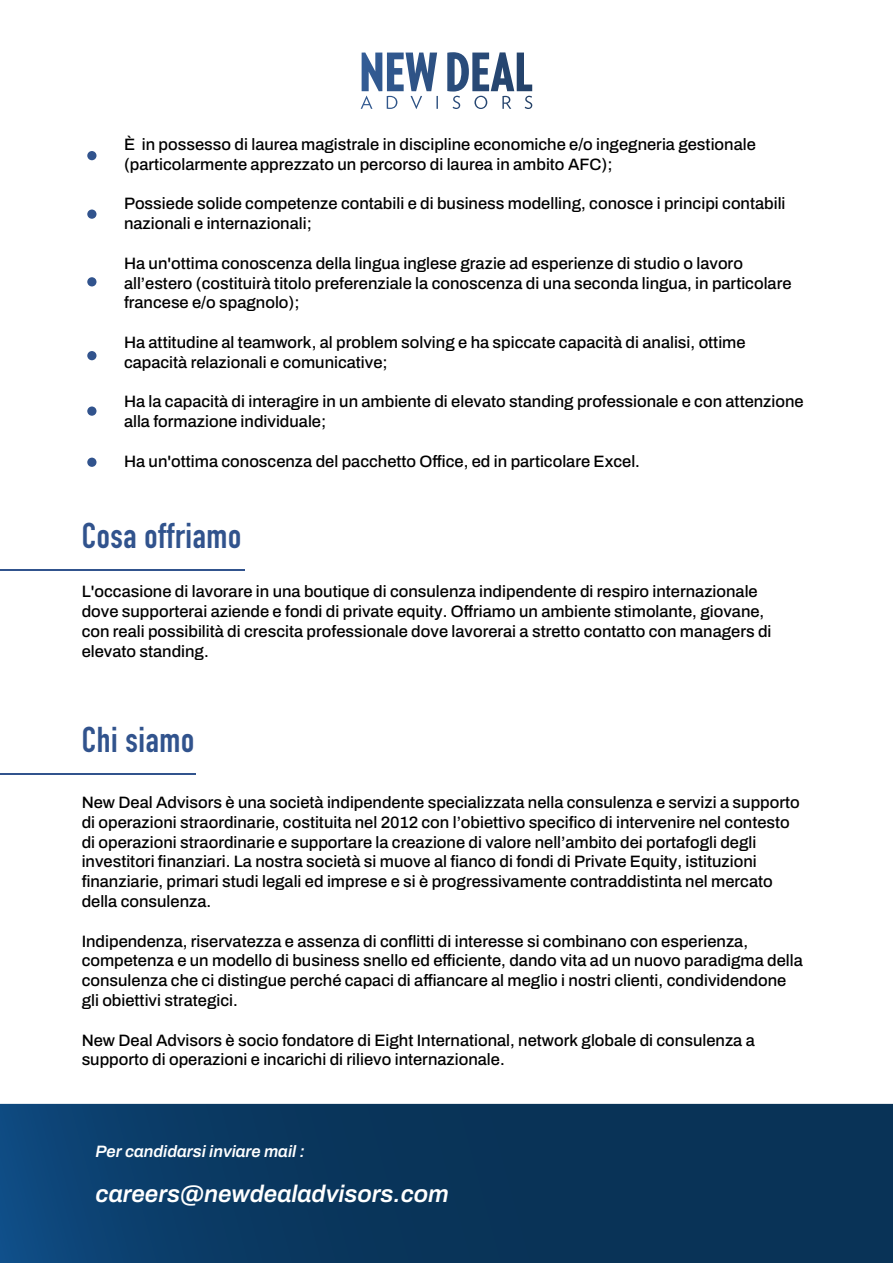
<style>
.page{position:relative;width:893px;height:1263px;background:#fff}
.page>*{position:absolute;margin:0;border:0;box-sizing:border-box;transform-origin:0 0}
.t1{font:700 35.4px "DIN Condensed";letter-spacing:.02em;color:#31538d}
.t2{font:italic 600 24px "Archivo";color:#fff}
.t3{font:500 16.5px/19.8px "Archivo";color:#000}
.t4{font:italic 600 16.5px "Archivo";color:#fff}
</style>
<div class="page">
<div style="left:87px;top:151px;width:9px;height:9px;background:#31538d;border-radius:50%"></div>
<div style="left:87px;top:210px;width:9px;height:9px;background:#31538d;border-radius:50%"></div>
<div style="left:87px;top:277px;width:9px;height:9px;background:#31538d;border-radius:50%"></div>
<div style="left:87px;top:351px;width:9px;height:9px;background:#31538d;border-radius:50%"></div>
<div style="left:87px;top:406px;width:9px;height:10px;background:#31538d;border-radius:50%"></div>
<div style="left:87px;top:458px;width:9px;height:9px;background:#31538d;border-radius:50%"></div>
<svg style="left:0;top:1104px;width:893px;height:159px;background:#09375f"></svg>
<svg style="left:361px;top:52px;width:171px;height:57px"></svg>
<hr style="left:0;top:569px;width:245px;height:2px;background:#31538d">
<hr style="left:0;top:773px;width:195px;height:2px;background:#31538d">
<p class="t3" style="left:124px;top:134px;width:633px">È in possesso di laurea magistrale in discipline economiche e/o ingegneria gestionale (particolarmente apprezzato un percorso di laurea in ambito AFC);</p>
<p class="t3" style="left:124px;top:194px;width:663px">Possiede solide competenze contabili e di business modelling, conosce i principi contabili nazionali e internazionali;</p>
<p class="t3" style="left:124px;top:253px;width:669px">Ha un'ottima conoscenza della lingua inglese grazie ad esperienze di studio o lavoro all’estero (costituirà titolo preferenziale la conoscenza di una seconda lingua, in particolare francese e/o spagnolo);</p>
<p class="t3" style="left:124px;top:332px;width:623px">Ha attitudine al teamwork, al problem solving e ha spiccate capacità di analisi, ottime capacità relazionali e comunicative;</p>
<p class="t3" style="left:124px;top:392px;width:681px">Ha la capacità di interagire in un ambiente di elevato standing professionale e con attenzione alla formazione individuale;</p>
<p class="t3" style="left:124px;top:451px;width:518px">Ha un'ottima conoscenza del pacchetto Office, ed in particolare Excel.</p>
<h1 class="t1" style="left:82px;top:512px;width:161px">Cosa offriamo</h1>
<p class="t3" style="left:82px;top:582px;width:691px">L'occasione di lavorare in una boutique di consulenza indipendente di respiro internazionale dove supporterai aziende e fondi di private equity. Offriamo un ambiente stimolante, giovane, con reali possibilità di crescita professionale dove lavorerai a stretto contatto con managers di elevato standing.</p>
<h1 class="t1" style="left:82px;top:716px;width:114px">Chi siamo</h1>
<p class="t3" style="left:82px;top:792px;width:720px">New Deal Advisors è una società indipendente specializzata nella consulenza e servizi a supporto di operazioni straordinarie, costituita nel 2012 con l’obiettivo specifico di intervenire nel contesto di operazioni straordinarie e supportare la creazione di valore nell’ambito dei portafogli degli investitori finanziari. La nostra società si muove al fianco di fondi di Private Equity, istituzioni finanziarie, primari studi legali ed imprese e si è progressivamente contraddistinta nel mercato della consulenza.</p>
<p class="t3" style="left:82px;top:931px;width:723px">Indipendenza, riservatezza e assenza di conflitti di interesse si combinano con esperienza, competenza e un modello di business snello ed efficiente, dando vita ad un nuovo paradigma della consulenza che ci distingue perché capaci di affiancare al meglio i nostri clienti, condividendone gli obiettivi strategici.</p>
<p class="t3" style="left:82px;top:1030px;width:675px">New Deal Advisors è socio fondatore di Eight International, network globale di consulenza a supporto di operazioni e incarichi di rilievo internazionale.</p>
<p class="t4" style="left:96px;top:1139px;width:211px">Per candidarsi inviare mail :</p>
<h2 class="t2" style="left:96px;top:1176px;width:355px">careers@newdealadvisors.com</h2>
</div>
